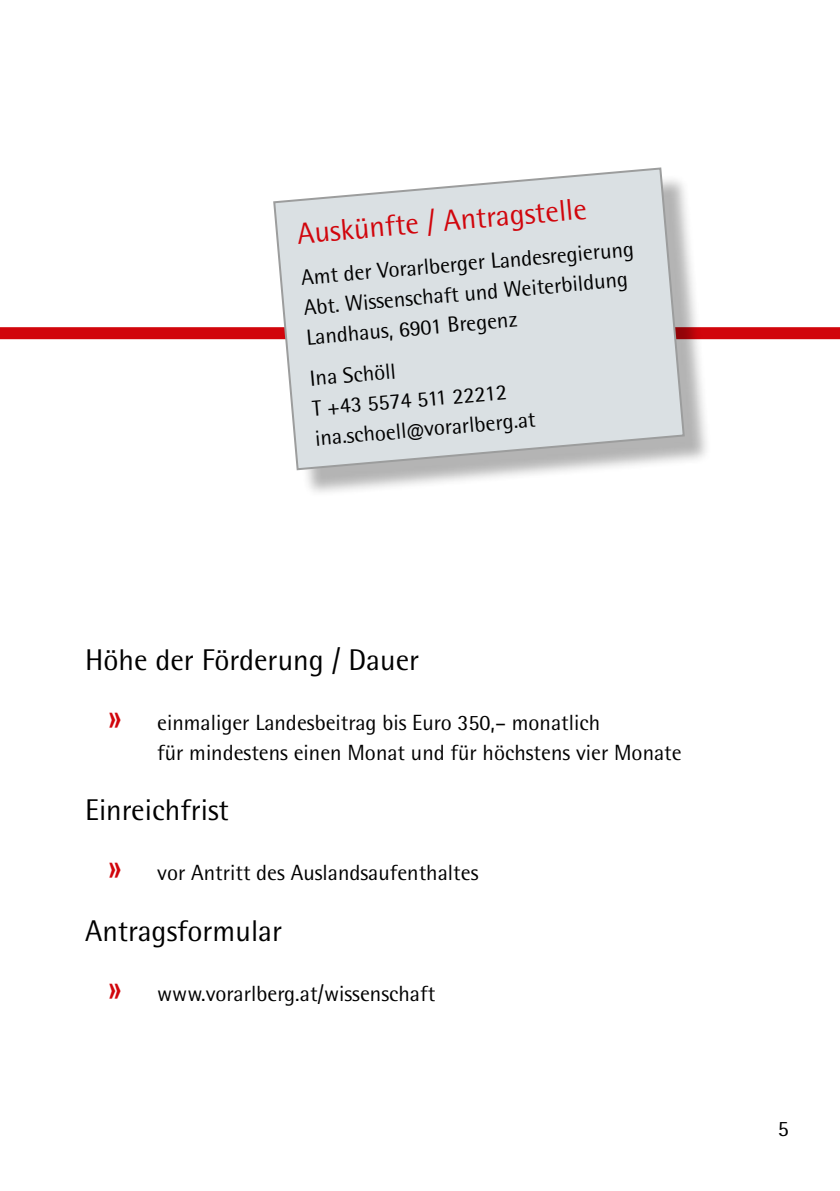
<style>
.page{position:relative;width:840px;height:1191px;background:#fff}
.page>*{position:absolute;margin:0;border:0;box-sizing:border-box;transform-origin:0 0}
.t1{font:30px "Rotis Semi Sans Pro";color:#000}
.t2{font:30px "Rotis Semi Sans Pro";color:#d1050c}
.t3{font:22px/30px "Rotis Semi Sans Pro";color:#000}
.s1{font-size:40px;color:#d1050c}
</style>
<div class="page">
<div style="left:0;top:327px;width:839px;height:12px;background:#d1050c"></div>
<div style="left:280px;top:174px;width:432px;height:323px;background:#000;opacity:.3"></div>
<svg style="left:272px;top:167px;width:413px;height:304px;background:#dadee1"></svg>
<h1 class="t2" style="left:295px;top:216px;width:292px;rotate:-5deg">Auskünfte / Antragstelle</h1>
<p class="t3" style="left:299px;top:263px;width:335px;rotate:-5deg">Amt der Vorarlberger Landesregierung<br>Abt. Wissenschaft und Weiterbildung<br>Landhaus, 6901 Bregenz</p>
<p class="t3" style="left:308px;top:364px;width:222px;rotate:-5deg">Ina Schöll<br>T +43 5574 511 22212 ina.schoell@vorarlberg.at</p>
<h1 class="t1" style="left:85px;top:642px;width:335px">Höhe der Förderung / Dauer</h1>
<p class="t3" style="left:157px;top:708px;width:525px;text-indent:-49px"><span class="s1">»</span> einmaliger Landesbeitrag bis Euro 350,– monatlich<br>für mindestens einen Monat und für höchstens vier Monate</p>
<h1 class="t1" style="left:85px;top:792px;width:145px">Einreichfrist</h1>
<p class="t3" style="left:108px;top:858px;width:372px"><span class="s1">»</span> vor Antritt des Auslandsaufenthaltes</p>
<h1 class="t1" style="left:85px;top:912px;width:198px">Antragsformular</h1>
<p class="t3" style="left:108px;top:978px;width:329px"><span class="s1">»</span> www.vorarlberg.at/wissenschaft</p>
<p class="t3" style="left:777px;top:1113px;width:13px">5</p>
</div>
